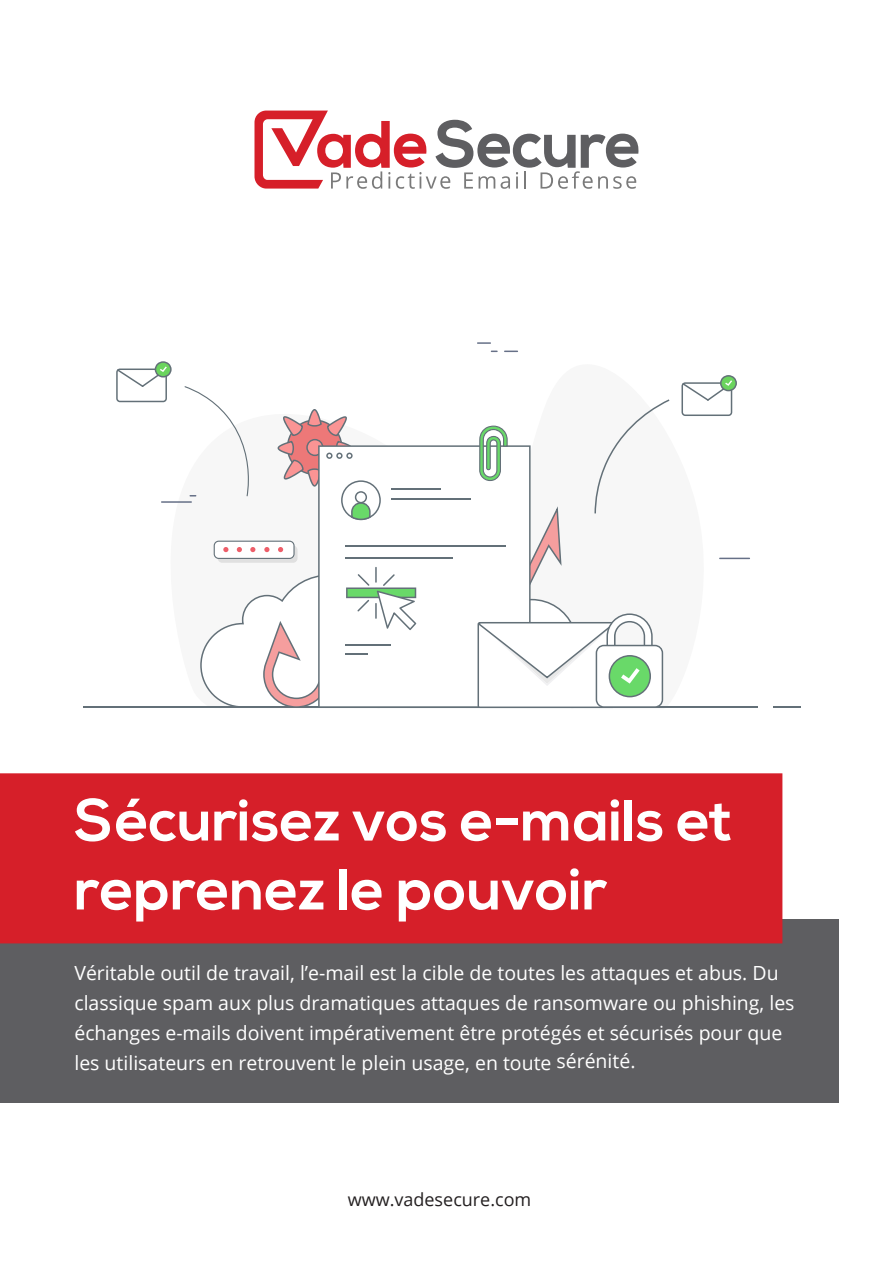
<style>
.page{position:relative;width:893px;height:1263px;background:#fff}
.page>*{position:absolute;margin:0;border:0;box-sizing:border-box;transform-origin:0 0}
.t1{font:700 58.5px/69px "Nexa";color:#fff}
.t2{font:19.5px/30px "Open Sans";color:#fff}
.t3{font:18px "Open Sans";color:#231f20}
</style>
<div class="page">
<svg style="left:254px;top:111px;width:385px;height:78px"></svg>
<div style="left:0;top:919px;width:839px;height:183px;background:#5e5e61"></div>
<div style="left:0;top:773px;width:782px;height:170px;background:#d61f29"></div>
<svg style="left:116px;top:368px;width:22px;height:34px"></svg>
<hr style="left:161px;top:501px;width:31px;height:2px;background:#667087">
<hr style="left:719px;top:558px;width:31px;height:1px;background:#667087">
<svg style="left:504px;top:351px;width:14px;height:1px"></svg>
<svg style="left:477px;top:342px;width:14px;height:2px"></svg>
<hr style="left:84px;top:706px;width:674px;height:2px;background:#637078">
<hr style="left:773px;top:706px;width:27px;height:2px;background:#637078">
<svg style="left:681px;top:375px;width:56px;height:41px"></svg>
<svg style="left:184px;top:386px;width:485px;height:323px"></svg>
<p class="t1" style="left:74px;top:788px;width:660px">Sécurisez vos e-mails et reprenez le pouvoir</p>
<p class="t2" style="left:74px;top:957px;width:722px">Véritable outil de travail, l’e-mail est la cible de toutes les attaques et abus. Du classique spam aux plus dramatiques attaques de ransomware ou phishing, les échanges e-mails doivent impérativement être protégés et sécurisés pour que les utilisateurs en retrouvent le plein usage, en toute sérénité.</p>
<p class="t3" style="left:348px;top:1187px;width:185px">www.vadesecure.com</p>
</div>
